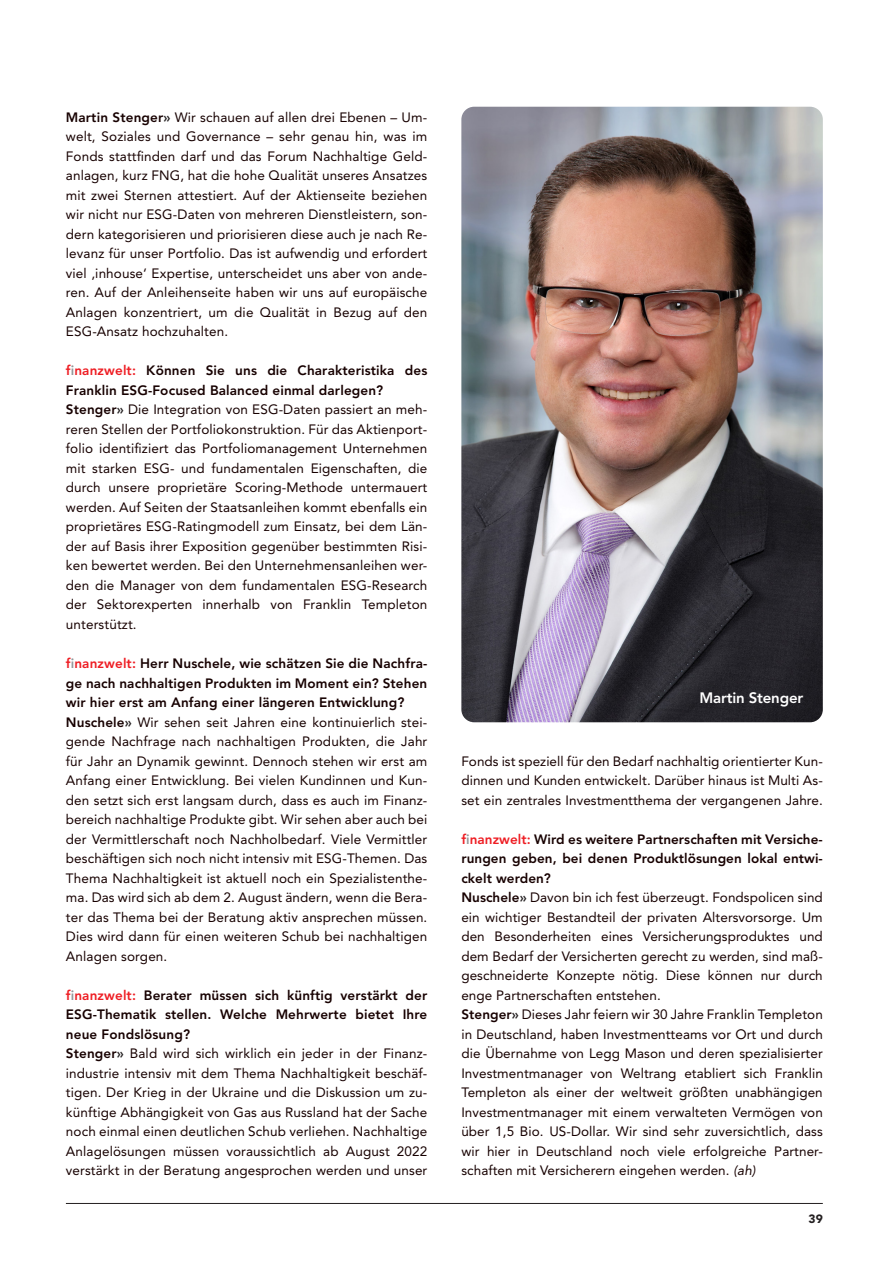
<style>
.page{position:relative;width:893px;height:1263px;background:#fff}
.page>*{position:absolute;margin:0;border:0;box-sizing:border-box;transform-origin:0 0}
.t1{font:800 15px "Avenir LT Std";letter-spacing:-.01em;color:#fff}
.Fließtext_-_Standard{font:13.5px/19.5px "Avenir LT Std";letter-spacing:.01em;color:#170000;text-align:justify}
.Fließtext_-_Standard-2{font:800 13.5px/19.5px "Avenir LT Std";letter-spacing:.01em;color:#170000;text-align:justify}
.t2{font:900 12px "Avenir LT Std";color:#231f20}
.s1{font-weight:800}
.s2{font-weight:800;color:#231f20}
.s3{color:#ee1d23}
.s4{color:#939598}
.s5{font-style:italic}
</style>
<div class="page">
<hr style="left:66px;top:1203px;width:757px;height:1px;background:#231f20">
<img style="left:461px;top:107px;width:362px;height:615px">
<p class="Fließtext_-_Standard" style="left:66px;top:108px;width:363px"><span class="s1">Martin Stenger</span><span class="s2">»</span> Wir schauen auf allen drei Ebenen – Um&shy;welt, Soziales und Governance – sehr genau hin, was im Fonds stattfinden darf und das Forum Nachhaltige Geld&shy;anlagen, kurz FNG, hat die hohe Qualität unseres Ansatzes mit zwei Sternen attestiert. Auf der Aktienseite beziehen wir nicht nur ESG-Daten von mehreren Dienstleistern, son&shy;dern kategorisieren und priorisieren diese auch je nach Re&shy;levanz für unser Portfolio. Das ist aufwendig und erfordert viel ‚inhouse‘ Expertise, unterscheidet uns aber von ande&shy;ren. Auf der Anleihenseite haben wir uns auf europäische Anlagen konzentriert, um die Qualität in Bezug auf den ESG-Ansatz hochzuhalten.</p>
<p class="Fließtext_-_Standard-2" style="left:66px;top:361px;width:363px"><span class="s3">f</span><span class="s4">i</span><span class="s3">nanzwelt:</span> Können Sie uns die Charakteristika des<br>Franklin ESG-Focused Balanced einmal darlegen?</p>
<p class="Fließtext_-_Standard" style="left:66px;top:400px;width:363px"><span class="s1">Stenger</span><span class="s2">»</span> Die Integration von ESG-Daten passiert an meh&shy;reren Stellen der Portfoliokonstruktion. Für das Aktienport&shy;folio identifiziert das Portfoliomanagement Unternehmen mit starken ESG- und fundamentalen Eigenschaften, die durch unsere proprietäre Scoring-Methode untermauert werden. Auf Seiten der Staatsanleihen kommt ebenfalls ein proprietäres ESG-Ratingmodell zum Einsatz, bei dem Län&shy;der auf Basis ihrer Exposition gegenüber bestimmten Risi&shy;ken bewertet werden. Bei den Unternehmensanleihen wer&shy;den die Manager von dem fundamentalen ESG-Research der Sektorexperten innerhalb von Franklin Templeton unterstützt.</p>
<p class="Fließtext_-_Standard-2" style="left:66px;top:654px;width:363px"><span class="s3">f</span><span class="s4">i</span><span class="s3">nanzwelt:</span> Herr Nuschele, wie schätzen Sie die Nachfra&shy;ge nach nachhaltigen Produkten im Moment ein? Stehen wir hier erst am Anfang einer längeren Entwicklung?</p>
<p class="Fließtext_-_Standard" style="left:66px;top:712px;width:363px"><span class="s1">Nuschele</span><span class="s2">»</span> Wir sehen seit Jahren eine kontinuierlich stei&shy;gende Nachfrage nach nachhaltigen Produkten, die Jahr für Jahr an Dynamik gewinnt. Dennoch stehen wir erst am Anfang einer Entwicklung. Bei vielen Kundinnen und Kun&shy;den setzt sich erst langsam durch, dass es auch im Finanz&shy;bereich nachhaltige Produkte gibt. Wir sehen aber auch bei der Vermittlerschaft noch Nachholbedarf. Viele Vermittler beschäftigen sich noch nicht intensiv mit ESG-Themen. Das Thema Nachhaltigkeit ist aktuell noch ein Spezialistenthe&shy;ma. Das wird sich ab dem 2. August ändern, wenn die Bera&shy;ter das Thema bei der Beratung aktiv ansprechen müssen.<br>Dies wird dann für einen weiteren Schub bei nachhaltigen Anlagen sorgen.</p>
<p class="Fließtext_-_Standard-2" style="left:66px;top:985px;width:363px"><span class="s3">f</span><span class="s4">i</span><span class="s3">nanzwelt:</span> Berater müssen sich künftig verstärkt der ESG-Thematik stellen. Welche Mehrwerte bietet Ihre neue Fondslösung?</p>
<p class="Fließtext_-_Standard" style="left:66px;top:1044px;width:363px"><span class="s1">Stenger</span><span class="s2">»</span> Bald wird sich wirklich ein jeder in der Finanz&shy;industrie intensiv mit dem Thema Nachhaltigkeit beschäf&shy;tigen. Der Krieg in der Ukraine und die Diskussion um zu&shy;künftige Abhängigkeit von Gas aus Russland hat der Sache noch einmal einen deutlichen Schub verliehen. Nachhaltige Anlagelösungen müssen voraussichtlich ab August 2022 verstärkt in der Beratung angesprochen werden und unser</p>
<p class="t1" style="left:699px;top:688px;width:105px">Martin Stenger</p>
<p class="Fließtext_-_Standard" style="left:461px;top:751px;width:363px">Fonds ist speziell für den Bedarf nachhaltig orientierter Kun&shy;dinnen und Kunden entwickelt. Darüber hinaus ist Multi As&shy;set ein zentrales Investmentthema der vergangenen Jahre.</p>
<p class="Fließtext_-_Standard-2" style="left:461px;top:829px;width:363px"><span class="s3">f</span><span class="s4">i</span><span class="s3">nanzwelt:</span> Wird es weitere Partnerschaften mit Versiche&shy;rungen geben, bei denen Produktlösungen lokal entwi&shy;ckelt werden?</p>
<p class="Fließtext_-_Standard" style="left:461px;top:888px;width:363px"><span class="s1">Nuschele</span><span class="s2">»</span> Davon bin ich fest überzeugt. Fondspolicen sind ein wichtiger Bestandteil der privaten Altersvorsorge. Um den Besonderheiten eines Versicherungsproduktes und dem Bedarf der Versicherten gerecht zu werden, sind maß&shy;geschneiderte Konzepte nötig. Diese können nur durch enge Partnerschaften entstehen.</p>
<p class="Fließtext_-_Standard" style="left:461px;top:1005px;width:363px"><span class="s1">Stenger</span><span class="s2">»</span> Dieses Jahr feiern wir 30 Jahre Franklin Templeton in Deutschland, haben Investmentteams vor Ort und durch die Übernahme von Legg Mason und deren spezialisierter Investmentmanager von Weltrang etabliert sich Franklin Templeton als einer der weltweit größten unabhängigen Investmentmanager mit einem verwalteten Vermögen von über 1,5 Bio. US-Dollar. Wir sind sehr zuversichtlich, dass wir hier in Deutschland noch viele erfolgreiche Partner&shy;schaften mit Versicherern eingehen werden. <span class="s5">(ah)</span></p>
<p class="t2" style="left:809px;top:1212px;width:16px">39</p>
</div>
